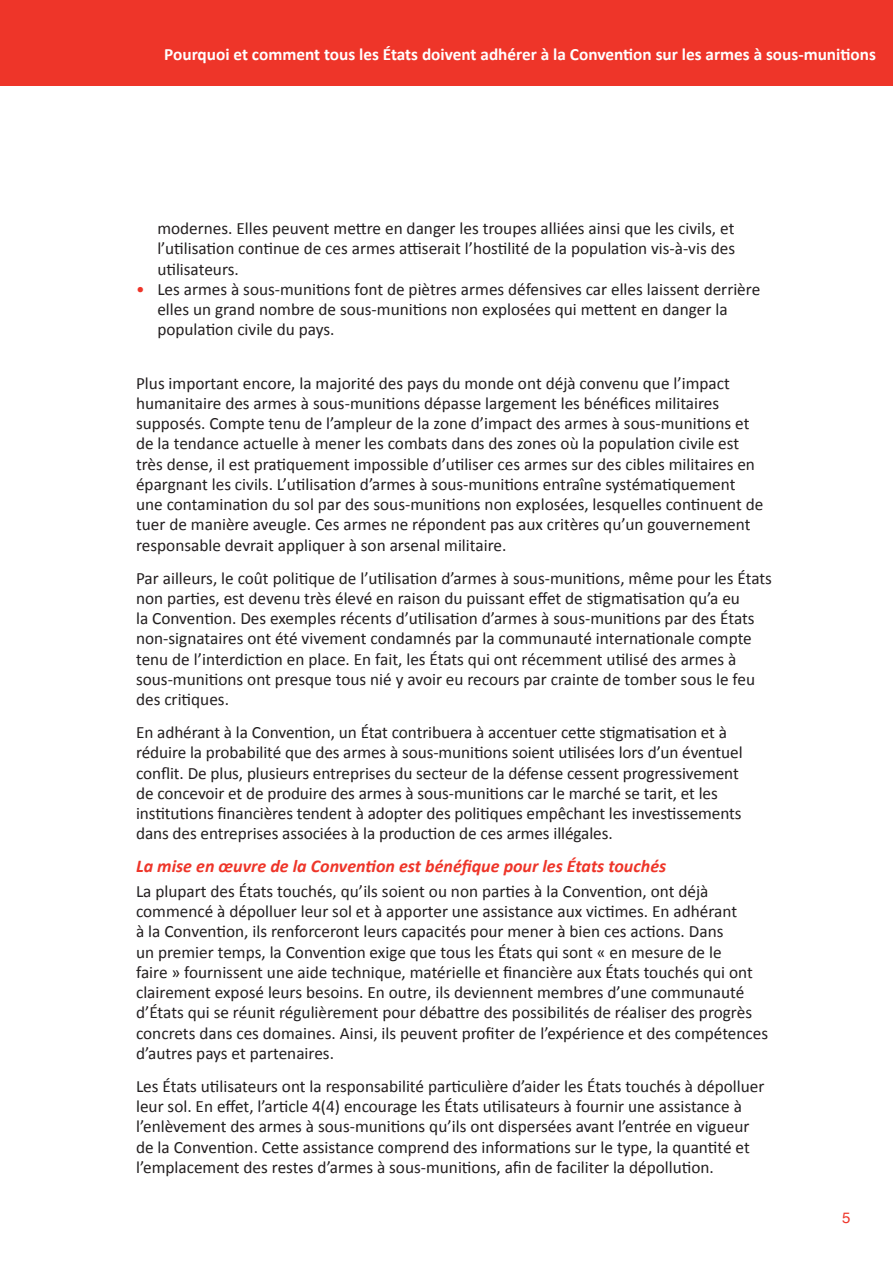
<style>
.page{position:relative;width:893px;height:1263px;background:#fff}
.page>*{position:absolute;margin:0;border:0;box-sizing:border-box;transform-origin:0 0}
.RED_SUB_C{font:italic 700 18px "Calibri";color:#ee3529}
.BODY_A{font:17.25px/20.2px "Calibri";color:#231f20}
.INTRO_A{font:700 17.25px "Calibri";color:#fff}
.t1{font:15px "Helvetica";color:#ee3529}
.s1{color:#ee3529}
</style>
<div class="page">
<div style="left:0;top:0;width:893px;height:85px;background:#ee3529"></div>
<p class="INTRO_A" style="left:164px;top:43px;width:713px">Pourquoi et comment tous les États doivent adhérer à la Convention sur les armes à sous-munitions</p>
<p class="BODY_A" style="left:157px;top:218px;width:579px;text-align:justify">modernes. Elles peuvent mettre en danger les troupes alliées ainsi que les civils, et l’utilisation continue de ces armes attiserait l’hostilité de la population vis-à-vis des utilisateurs.</p>
<p class="BODY_A" style="left:157px;top:279px;width:604px;text-indent:-21px"><span class="s1">•</span> Les armes à sous-munitions font de piètres armes défensives car elles laissent derrière elles un grand nombre de sous-munitions non explosées qui mettent en danger la population civile du pays.</p>
<p class="BODY_A" style="left:136px;top:373px;width:629px">Plus important encore, la majorité des pays du monde ont déjà convenu que l’impact humanitaire des armes à sous-munitions dépasse largement les bénéfices militaires supposés. Compte tenu de l’ampleur de la zone d’impact des armes à sous-munitions et de la tendance actuelle à mener les combats dans des zones où la population civile est très dense, il est pratiquement impossible d’utiliser ces armes sur des cibles militaires en épargnant les civils. L’utilisation d’armes à sous-munitions entraîne systématiquement une contamination du sol par des sous-munitions non explosées, lesquelles continuent de tuer de manière aveugle. Ces armes ne répondent pas aux critères qu’un gouvernement responsable devrait appliquer à son arsenal militaire.</p>
<p class="BODY_A" style="left:136px;top:568px;width:637px">Par ailleurs, le coût politique de l’utilisation d’armes à sous-munitions, même pour les États non parties, est devenu très élevé en raison du puissant effet de stigmatisation qu’a eu<br>la Convention. Des exemples récents d’utilisation d’armes à sous-munitions par des États non-signataires ont été vivement condamnés par la communauté internationale compte tenu de l’interdiction en place. En fait, les États qui ont récemment utilisé des armes à sous-munitions ont presque tous nié y avoir eu recours par crainte de tomber sous le feu des critiques.</p>
<p class="BODY_A" style="left:136px;top:722px;width:608px">En adhérant à la Convention, un État contribuera à accentuer cette stigmatisation et à réduire la probabilité que des armes à sous-munitions soient utilisées lors d’un éventuel conflit. De plus, plusieurs entreprises du secteur de la défense cessent progressivement de concevoir et de produire des armes à sous-munitions car le marché se tarit, et les institutions financières tendent à adopter des politiques empêchant les investissements dans des entreprises associées à la production de ces armes illégales.</p>
<p class="RED_SUB_C" style="left:136px;top:855px;width:532px">La mise en œuvre de la Convention est bénéfique pour les États touchés</p>
<p class="BODY_A" style="left:136px;top:881px;width:634px">La plupart des États touchés, qu’ils soient ou non parties à la Convention, ont déjà commencé à dépolluer leur sol et à apporter une assistance aux victimes. En adhérant<br>à la Convention, ils renforceront leurs capacités pour mener à bien ces actions. Dans<br>un premier temps, la Convention exige que tous les États qui sont « en mesure de le<br>faire » fournissent une aide technique, matérielle et financière aux États touchés qui ont clairement exposé leurs besoins. En outre, ils deviennent membres d’une communauté d’États qui se réunit régulièrement pour débattre des possibilités de réaliser des progrès concrets dans ces domaines. Ainsi, ils peuvent profiter de l’expérience et des compétences d’autres pays et partenaires.</p>
<p class="BODY_A" style="left:136px;top:1076px;width:630px">Les États utilisateurs ont la responsabilité particulière d’aider les États touchés à dépolluer leur sol. En effet, l’article 4(4) encourage les États utilisateurs à fournir une assistance à l’enlèvement des armes à sous-munitions qu’ils ont dispersées avant l’entrée en vigueur de la Convention. Cette assistance comprend des informations sur le type, la quantité et l’emplacement des restes d’armes à sous-munitions, afin de faciliter la dépollution.</p>
<p class="t1" style="left:842px;top:1206px;width:10px">5</p>
</div>
